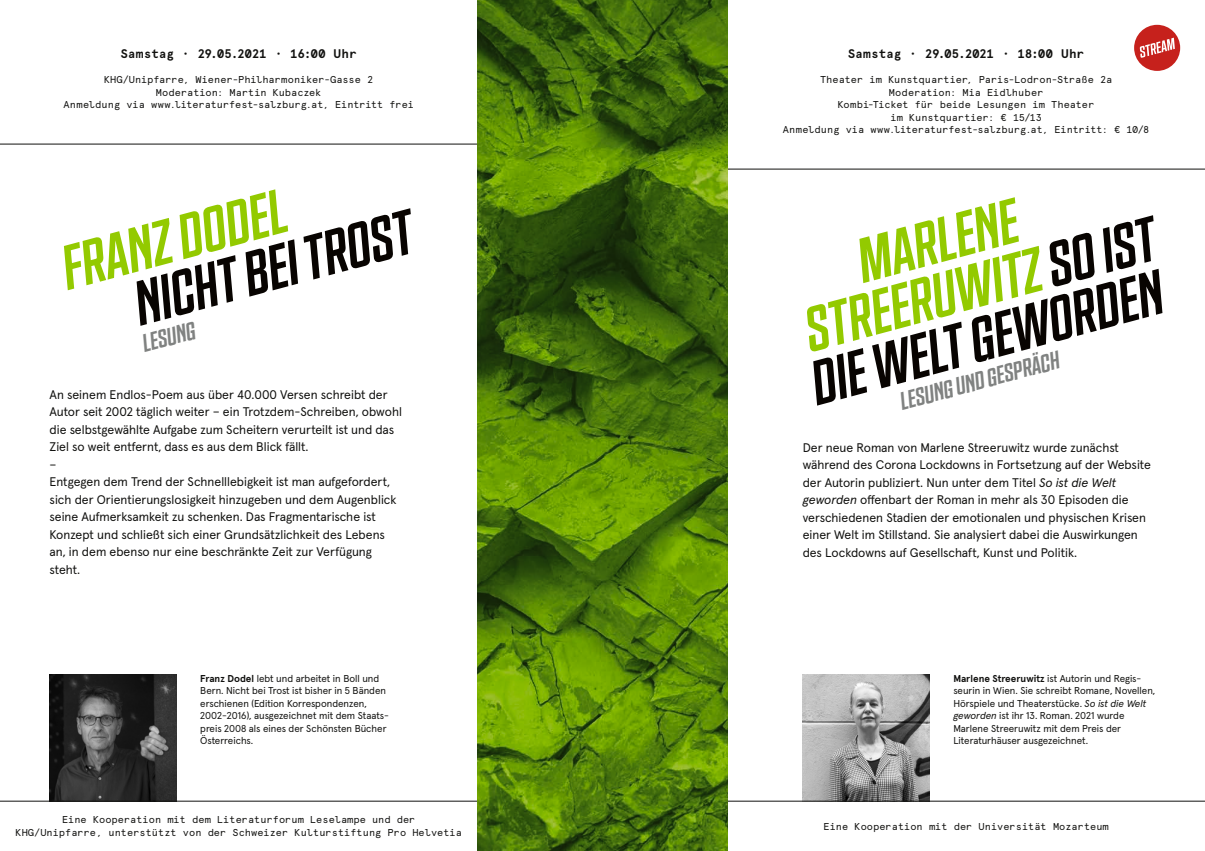
<style>
.page{position:relative;width:1205px;height:851px;background:#fff}
.page>*{position:absolute;margin:0;border:0;box-sizing:border-box;transform-origin:0 0}
.t1{font:italic 62.5px/53.1px "NTF Grand Medium";color:#080401}
.t2{font:italic 62.5px "NTF Grand Medium";color:#93ca00}
.t3{font:italic 25px "NTF Grand Medium";color:#808281}
.t4{font:12.5px/17.5px "Apercu Pro";color:#11110f}
.t5{font:700 12.5px "Apercu Mono Pro";letter-spacing:-.025em;color:#11110f}
.t6{font:10px/12.5px "Apercu Mono Pro";color:#11110f;text-align:center}
.t7{font:10px/12.5px "Apercu Pro";color:#11110f}
.s1{font-weight:700}
.s2{color:#93ca00}
.s3{font-style:italic}
</style>
<div class="page">
<img style="left:50px;top:674px;width:126px;height:126px">
<img style="left:803px;top:674px;width:126px;height:126px">
<hr style="left:0;top:800px;width:1205px;height:1px;background:#11110f">
<hr style="left:0;top:144px;width:477px;height:1px;background:#11110f">
<hr style="left:727px;top:169px;width:478px;height:1px;background:#11110f">
<img style="left:477px;top:0;width:250px;height:850px">
<div style="left:1134px;top:25px;width:46px;height:46px;background:#c6211c;border-radius:50%"></div>
<svg style="left:1140px;top:38px;width:35px;height:20px"></svg>
<p class="t5" style="left:120px;top:44px;width:238px">Samstag · 29.05.2021 · 16:00 Uhr</p>
<p class="t6" style="left:64px;top:73px;width:352px">KHG/Unipfarre, Wiener-Philharmoniker-Gasse 2<br>Moderation: Martin Kubaczek<br>Anmeldung via www.literaturfest-salzburg.at, Eintritt frei</p>
<h1 class="t2" style="left:54px;top:234px;width:233px;rotate:-15deg">FRANZ DODEL</h1>
<h1 class="t1" style="left:129px;top:278px;width:288px;rotate:-15deg">NICHT BEI TROST</h1>
<h2 class="t3" style="left:139px;top:329px;width:56px;rotate:-15deg">LESUNG</h2>
<p class="t4" style="left:50px;top:384px;width:354px">An seinem Endlos-Poem aus über 40.000 Versen schreibt der Autor seit 2002 täglich weiter – ein Trotzdem-Schreiben, obwohl die selbstgewählte Aufgabe zum Scheitern verurteilt ist und das Ziel so weit entfernt, dass es aus dem Blick fällt.<br>–<br>Entgegen dem Trend der Schnelllebigkeit ist man aufgefordert, sich der Orientierungslosigkeit hinzugeben und dem Augenblick seine Aufmerksamkeit zu schenken. Das Fragmentarische ist Konzept und schließt sich einer Grundsätzlichkeit des Lebens an, in dem ebenso nur eine beschränkte Zeit zur Verfügung steht.</p>
<p class="t7" style="left:200px;top:671px;width:190px"><span class="s1">Franz Dodel</span> lebt und arbeitet in Boll und Bern. Nicht bei Trost ist bisher in 5 Bänden erschienen (Edition Korrespondenzen, 2002-2016), ausgezeichnet mit dem Staats&shy;preis 2008 als eines der Schönsten Bücher Österreichs.</p>
<p class="t6" style="left:16px;top:812px;width:448px">Eine Kooperation mit dem Literaturforum Leselampe und der<br>KHG/Unipfarre, unterstützt von der Schweizer Kulturstiftung Pro Helvetia</p>
<p class="t5" style="left:848px;top:44px;width:238px">Samstag · 29.05.2021 · 18:00 Uhr</p>
<p class="t6" style="left:783px;top:73px;width:368px">Theater im Kunstquartier, Paris-Lodron-Straße 2a<br>Moderation: Mia Eidlhuber<br>Kombi-Ticket für beide Lesungen im Theater<br>im Kunstquartier: € 15/13<br>Anmeldung via www.literaturfest-salzburg.at, Eintritt: € 10/8</p>
<h1 class="t1" style="left:778px;top:255px;width:370px;text-indent:76px;rotate:-15deg"><span class="s2">MARLENE<br>STREERUWITZ</span>SO IST<br>DIE WELT GEWORDEN</h1>
<h2 class="t3" style="left:897px;top:387px;width:166px;rotate:-15deg">LESUNG UND GESPRÄCH</h2>
<p class="t4" style="left:803px;top:437px;width:350px">Der neue Roman von Marlene Streeruwitz wurde zunächst während des Corona Lockdowns in Fortsetzung auf der Website der Autorin publiziert. Nun unter dem Titel <span class="s3">So ist die Welt geworden</span> offenbart der Roman in mehr als 30 Episoden die verschiedenen Stadien der emotionalen und physischen Krisen einer Welt im Stillstand. Sie analysiert dabei die Auswirkungen des Lockdowns auf Gesellschaft, Kunst und Politik.</p>
<p class="t7" style="left:953px;top:671px;width:203px"><span class="s1">Marlene Streeruwitz</span> ist Autorin und Regis&shy;seurin in Wien. Sie schreibt Romane, Novellen, Hörspiele und Theaterstücke. <span class="s3">So ist die Welt geworden</span> ist ihr 13. Roman. 2021 wurde Marlene Streeruwitz mit dem Preis der Literaturhäuser ausgezeichnet.</p>
<p class="t6" style="left:823px;top:819px;width:287px">Eine Kooperation mit der Universität Mozarteum</p>
</div>
